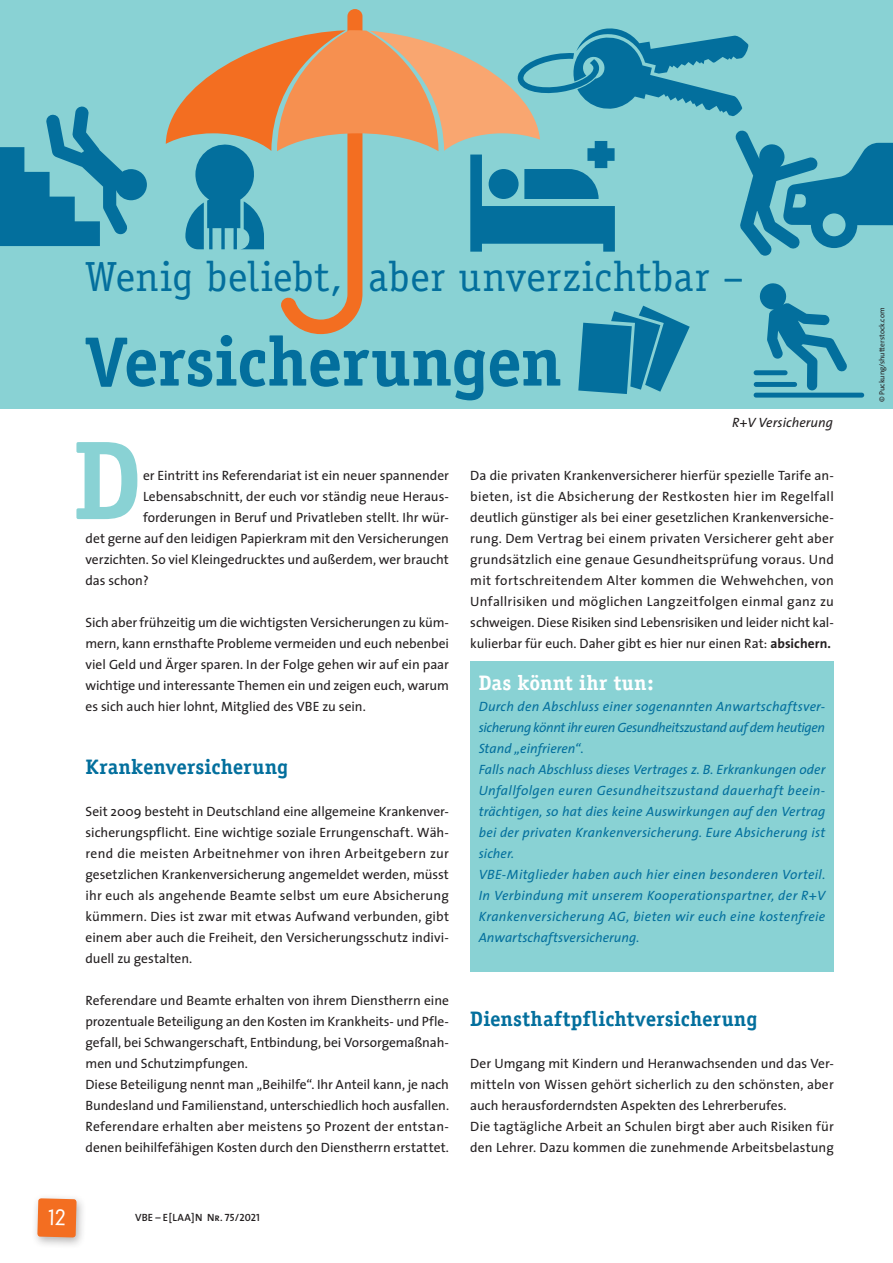
<style>
.page{position:relative;width:893px;height:1263px;background:#fff}
.page>*{position:absolute;margin:0;border:0;box-sizing:border-box;transform-origin:0 0}
.t1{font:700 112.35px "Officina Serif";color:#89d2d4}
.t2{font:700 69.9px "Officina Serif";letter-spacing:-.015em;color:#036f9d}
.t3{font:42.3px "Officina Serif";letter-spacing:.01em;color:#036f9d}
.t4{font:700 21px "Officina Serif";letter-spacing:.005em;color:#036f9d}
.t5{font:700 21px "Officina Serif";letter-spacing:.005em;color:#fff}
.t6{font:13.5px/21px "The Sans";color:#231f20;text-align:justify}
.t7{font:italic 13.5px/21px "The Sans";letter-spacing:.015em;color:#036f9d}
.t8{font:italic 13.5px "The Sans";color:#231f20}
.t9{font:10.5px "The Sans Semi Bold Caps";letter-spacing:.01em;color:#231f20}
.t10{font:7.5px "The Sans";color:#231f20}
.s1{font-weight:700}
</style>
<div class="page">
<div style="left:31px;top:1193px;width:56px;height:56px;background:#231f20;opacity:.34"></div>
<div style="left:0;top:0;width:893px;height:409px;background:#89d2d4"></div>
<div style="left:470px;top:661px;width:364px;height:310px;background:#89d2d4"></div>
<svg style="left:0;top:106px;width:147px;height:140px"></svg>
<div style="left:754px;top:393px;width:110px;height:5px;background:#036f9d;border-radius:2px"></div>
<svg style="left:166px;top:9px;width:727px;height:385px"></svg>
<svg style="left:37px;top:1198px;width:40px;height:39px;background:#f1762e"></svg>
<h3 class="t3" style="left:85px;top:252px;width:660px">Wenig beliebt, aber unverzichtbar –</h3>
<h2 class="t2" style="left:85px;top:318px;width:478px">Versicherungen</h2>
<p class="t8" style="left:732px;top:412px;width:102px">R+V Versicherung</p>
<h1 class="t1" style="left:73px;top:411px;width:70px">D</h1>
<p class="t6" style="left:143px;top:464px;width:307px">er Eintritt ins Referendariat ist ein neuer spannender</p>
<p class="t6" style="left:143px;top:485px;width:307px">Lebensabschnitt, der euch vor ständig neue Heraus-</p>
<p class="t6" style="left:143px;top:506px;width:307px">forderungen in Beruf und Privatleben stellt. Ihr wür-</p>
<p class="t6" style="left:85px;top:527px;width:365px">det gerne auf den leidigen Papierkram mit den Versicherungen</p>
<p class="t6" style="left:85px;top:548px;width:365px">verzichten. So viel Kleingedrucktes und außerdem, wer braucht</p>
<p class="t6" style="left:85px;top:569px;width:65px">das schon?</p>
<p class="t6" style="left:85px;top:611px;width:365px">Sich aber frühzeitig um die wichtigsten Versicherungen zu küm&shy;mern, kann ernsthafte Probleme vermeiden und euch nebenbei viel Geld und Ärger sparen. In der Folge gehen wir auf ein paar wichtige und interessante Themen ein und zeigen euch, warum es sich auch hier lohnt, Mitglied des VBE zu sein.</p>
<p class="t6" style="left:470px;top:464px;width:365px">Da die privaten Krankenversicherer hierfür spezielle Tarife an&shy;bieten, ist die Absicherung der Restkosten hier im Regelfall deutlich günstiger als bei einer gesetzlichen Krankenversiche&shy;rung. Dem Vertrag bei einem privaten Versicherer geht aber grundsätzlich eine genaue Gesundheitsprüfung voraus. Und mit fortschreitendem Alter kommen die Wehwehchen, von Unfallrisiken und möglichen Langzeitfolgen einmal ganz zu schweigen. Diese Risiken sind Lebensrisiken und leider nicht kal&shy;kulierbar für euch. Daher gibt es hier nur einen Rat: <span class="s1">absichern.</span></p>
<h3 class="t5" style="left:479px;top:670px;width:176px">Das könnt ihr tun:</h3>
<p class="t7" style="left:479px;top:695px;width:348px">Durch den Abschluss einer sogenannten Anwartschaftsver&shy;sicherung könnt ihr euren Gesundheitszustand auf dem heutigen Stand „einfrieren“.<br>Falls nach Abschluss dieses Vertrages z. B. Erkrankungen oder Unfallfolgen euren Gesundheitszustand dauerhaft beein&shy;trächtigen, so hat dies keine Auswirkungen auf den Vertrag bei der privaten Krankenversicherung. Eure Absicherung ist sicher.<br>VBE-Mitglieder haben auch hier einen besonderen Vorteil.<br>In Verbindung mit unserem Kooperationspartner, der R+V Krankenversicherung AG, bieten wir euch eine kostenfreie Anwartschaftsversicherung.</p>
<h3 class="t4" style="left:85px;top:754px;width:204px">Krankenversicherung</h3>
<p class="t6" style="left:85px;top:800px;width:365px">Seit 2009 besteht in Deutschland eine allgemeine Krankenver&shy;sicherungspflicht. Eine wichtige soziale Errungenschaft. Wäh&shy;rend die meisten Arbeitnehmer von ihren Arbeitgebern zur gesetzlichen Krankenversicherung angemeldet werden, müsst ihr euch als angehende Beamte selbst um eure Absicherung kümmern. Dies ist zwar mit etwas Aufwand verbunden, gibt einem aber auch die Freiheit, den Versicherungsschutz indivi&shy;duell zu gestalten.</p>
<p class="t6" style="left:85px;top:989px;width:365px;text-align:left">Referendare und Beamte erhalten von ihrem Dienstherrn eine prozentuale Beteiligung an den Kosten im Krankheits- und Pfle&shy;gefall, bei Schwangerschaft, Entbindung, bei Vorsorgemaßnah&shy;men und Schutzimpfungen.<br>Diese Beteiligung nennt man „Beihilfe“. Ihr Anteil kann, je nach Bundesland und Familienstand, unterschiedlich hoch ausfallen.<br>Referendare erhalten aber meistens 50 Prozent der entstan&shy;denen beihilfefähigen Kosten durch den Dienstherrn erstattet.</p>
<h3 class="t4" style="left:470px;top:1006px;width:288px">Diensthaftpflichtversicherung</h3>
<p class="t6" style="left:470px;top:1052px;width:365px;text-align:left">Der Umgang mit Kindern und Heranwachsenden und das Ver&shy;mitteln von Wissen gehört sicherlich zu den schönsten, aber auch herausforderndsten Aspekten des Lehrerberufes.<br>Die tagtägliche Arbeit an Schulen birgt aber auch Risiken für den Lehrer. Dazu kommen die zunehmende Arbeitsbelastung</p>
<p class="t9" style="left:135px;top:1208px;width:126px">VBE – E[LAA]N Nr. 75/2021</p>
<p class="t10" style="left:876px;top:402px;width:96px;rotate:-90deg">© Puckung/shutterstock.com</p>
</div>
